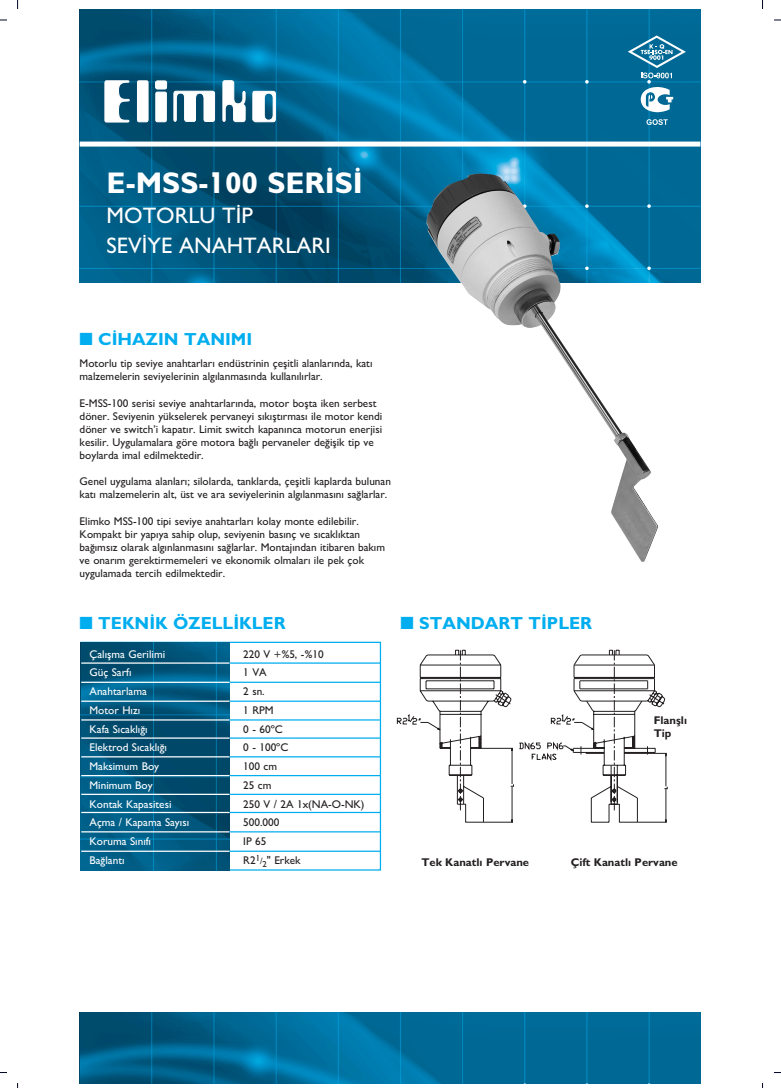
<style>
.page{position:relative;width:781px;height:1088px;background:#fff}
.page>*{position:absolute;margin:0;border:0;box-sizing:border-box;transform-origin:0 0}
.t1{font:30px "M Gill Sans Bold Barek";color:#fff}
.t2{font:22.5px/30px "M Gill Sans Barek";color:#fff}
.t3{font:17.5px "M Gill Sans Bold Barek";color:#00aeef}
.t4{font:11.25px/13.1px "M Gill Sans Barek";color:#231f20}
.t5{font:11.25px "M Gill Sans Barek";color:#fff}
.t6{font:11.25px/13.1px "M Gill Sans Bold Barek";color:#231f20}
.s1{font-size:8.75px}
</style>
<div class="page">
<hr style="left:0;top:20px;width:780px;height:1px;background:#000424">
<hr style="left:0;top:1072px;width:780px;height:1px;background:#000424">
<hr style="left:17px;top:0;width:1px;height:1088px;background:#000424">
<hr style="left:761px;top:0;width:1px;height:1088px;background:#000424">
<div style="left:7px;top:9px;width:765px;height:1074px;background:#fff"></div>
<img style="left:80px;top:9px;width:620px;height:273px">
<div style="left:80px;top:142px;width:620px;height:5px;background:#fff"></div>
<img style="left:80px;top:1012px;width:620px;height:71px">
<img style="left:467px;top:173px;width:190px;height:389px">
<svg style="left:627px;top:35px;width:58px;height:43px;background:#3185a9"></svg>
<svg style="left:639px;top:87px;width:34px;height:25px"></svg>
<svg style="left:646px;top:119px;width:21px;height:6px"></svg>
<svg style="left:105px;top:81px;width:25px;height:41px"></svg>
<svg style="left:137px;top:81px;width:11px;height:41px"></svg>
<svg style="left:155px;top:81px;width:12px;height:41px"></svg>
<svg style="left:174px;top:91px;width:40px;height:31px"></svg>
<svg style="left:223px;top:81px;width:22px;height:41px"></svg>
<svg style="left:252px;top:91px;width:23px;height:31px"></svg>
<svg style="left:397px;top:650px;width:116px;height:173px"></svg>
<svg style="left:519px;top:650px;width:148px;height:173px"></svg>
<img style="left:81px;top:642px;width:148px;height:228px">
<hr style="left:229px;top:662px;width:151px;height:2px;background:#00aeef">
<hr style="left:81px;top:662px;width:148px;height:2px;background:#fff">
<hr style="left:229px;top:682px;width:151px;height:1px;background:#00aeef">
<hr style="left:81px;top:682px;width:148px;height:1px;background:#fff">
<hr style="left:229px;top:700px;width:151px;height:2px;background:#00aeef">
<hr style="left:81px;top:700px;width:148px;height:2px;background:#fff">
<hr style="left:229px;top:719px;width:151px;height:1px;background:#00aeef">
<hr style="left:81px;top:719px;width:148px;height:1px;background:#fff">
<hr style="left:229px;top:737px;width:151px;height:2px;background:#00aeef">
<hr style="left:81px;top:737px;width:148px;height:2px;background:#fff">
<hr style="left:229px;top:756px;width:151px;height:1px;background:#00aeef">
<hr style="left:81px;top:756px;width:148px;height:1px;background:#fff">
<hr style="left:229px;top:775px;width:151px;height:1px;background:#00aeef">
<hr style="left:81px;top:775px;width:148px;height:1px;background:#fff">
<hr style="left:229px;top:794px;width:151px;height:1px;background:#00aeef">
<hr style="left:81px;top:794px;width:148px;height:1px;background:#fff">
<hr style="left:229px;top:812px;width:151px;height:1px;background:#00aeef">
<hr style="left:81px;top:812px;width:148px;height:1px;background:#fff">
<hr style="left:229px;top:831px;width:151px;height:1px;background:#00aeef">
<hr style="left:81px;top:831px;width:148px;height:1px;background:#fff">
<hr style="left:229px;top:850px;width:151px;height:2px;background:#00aeef">
<hr style="left:81px;top:850px;width:148px;height:2px;background:#fff">
<h1 class="t1" style="left:107px;top:173px;width:258px">E-MSS-100 SER‹S‹</h1>
<h2 class="t2" style="left:107px;top:203px;width:225px">MOTORLU T‹P<br>SEV‹YE ANAHTARLARI</h2>
<h3 class="t3" style="left:80px;top:333px;width:174px">■ C‹HAZIN TANIMI</h3>
<p class="t4" style="left:80px;top:358px;width:294px">Motorlu tip seviye anahtarlar› endüstrinin çeflitli alanlar›nda, kat› malzemelerin seviyelerinin alg›lanmas›nda kullan›l›rlar.</p>
<p class="t4" style="left:80px;top:397px;width:304px">E-MSS-100 serisi seviye anahtarlar›nda, motor boflta iken serbest döner. Seviyenin yükselerek pervaneyi s›k›flt›rmas› ile motor kendi döner ve switch’i kapat›r. Limit switch kapan›nca motorun enerjisi kesilir. Uygulamalara göre motora ba¤l› pervaneler de¤iflik tip ve boylarda imal edilmektedir.</p>
<p class="t4" style="left:80px;top:476px;width:313px">Genel uygulama alanlar›; silolarda, tanklarda, çeflitli kaplarda bulunan kat› malzemelerin alt, üst ve ara seviyelerinin alg›lanmas›n› sa¤larlar.</p>
<p class="t4" style="left:80px;top:515px;width:307px">Elimko MSS-100 tipi seviye anahtarlar› kolay monte edilebilir.<br>Kompakt bir yap›ya sahip olup, seviyenin bas›nç ve s›cakl›ktan ba¤›ms›z olarak alg›nlanmas›n› sa¤larlar. Montaj›ndan itibaren bak›m ve onar›m gerektirmemeleri ve ekonomik olmalar› ile pek çok uygulamada tercih edilmektedir.</p>
<h3 class="t3" style="left:80px;top:617px;width:207px">■ TEKN‹K ÖZELL‹KLER</h3>
<h3 class="t3" style="left:400px;top:617px;width:193px">■ STANDART T‹PLER</h3>
<p class="t5" style="left:89px;top:650px;width:77px">Çal›flma Gerilimi</p>
<p class="t4" style="left:243px;top:648px;width:82px">220 V +%5, -%10</p>
<p class="t5" style="left:89px;top:669px;width:43px">Güç Sarf›</p>
<p class="t4" style="left:243px;top:667px;width:25px">1 VA</p>
<p class="t5" style="left:89px;top:687px;width:59px">Anahtarlama</p>
<p class="t4" style="left:243px;top:686px;width:23px">2 sn.</p>
<p class="t5" style="left:89px;top:706px;width:52px">Motor H›z›</p>
<p class="t4" style="left:243px;top:705px;width:32px">1 RPM</p>
<p class="t5" style="left:89px;top:725px;width:60px">Kafa S›cakl›¤›</p>
<p class="t4" style="left:243px;top:723px;width:41px">0 - 60ºC</p>
<p class="t5" style="left:89px;top:744px;width:79px">Elektrod S›cakl›¤›</p>
<p class="t4" style="left:243px;top:742px;width:47px">0 - 100ºC</p>
<p class="t5" style="left:89px;top:762px;width:71px">Maksimum Boy</p>
<p class="t4" style="left:243px;top:761px;width:35px">100 cm</p>
<p class="t5" style="left:89px;top:781px;width:65px">Minimum Boy</p>
<p class="t4" style="left:243px;top:780px;width:30px">25 cm</p>
<p class="t5" style="left:89px;top:800px;width:83px">Kontak Kapasitesi</p>
<p class="t4" style="left:243px;top:798px;width:123px">250 V / 2A 1x(NA-O-NK)</p>
<p class="t5" style="left:89px;top:819px;width:101px">Açma / Kapama Say›s›</p>
<p class="t4" style="left:243px;top:817px;width:38px">500.000</p>
<p class="t5" style="left:89px;top:837px;width:63px">Koruma S›n›f›</p>
<p class="t4" style="left:243px;top:836px;width:25px">IP 65</p>
<p class="t5" style="left:89px;top:856px;width:37px">Ba¤lant›</p>
<p class="t4" style="left:243px;top:855px;width:59px">R2<sup>1</sup><span class="s1">/</span><sub>2</sub>" Erkek</p>
<p class="t6" style="left:653px;top:715px;width:35px">Flanfll›<br>Tip</p>
<p class="t6" style="left:421px;top:857px;width:109px">Tek Kanatl› Pervane</p>
<p class="t6" style="left:570px;top:857px;width:108px">Çift Kanatl› Pervane</p>
</div>
